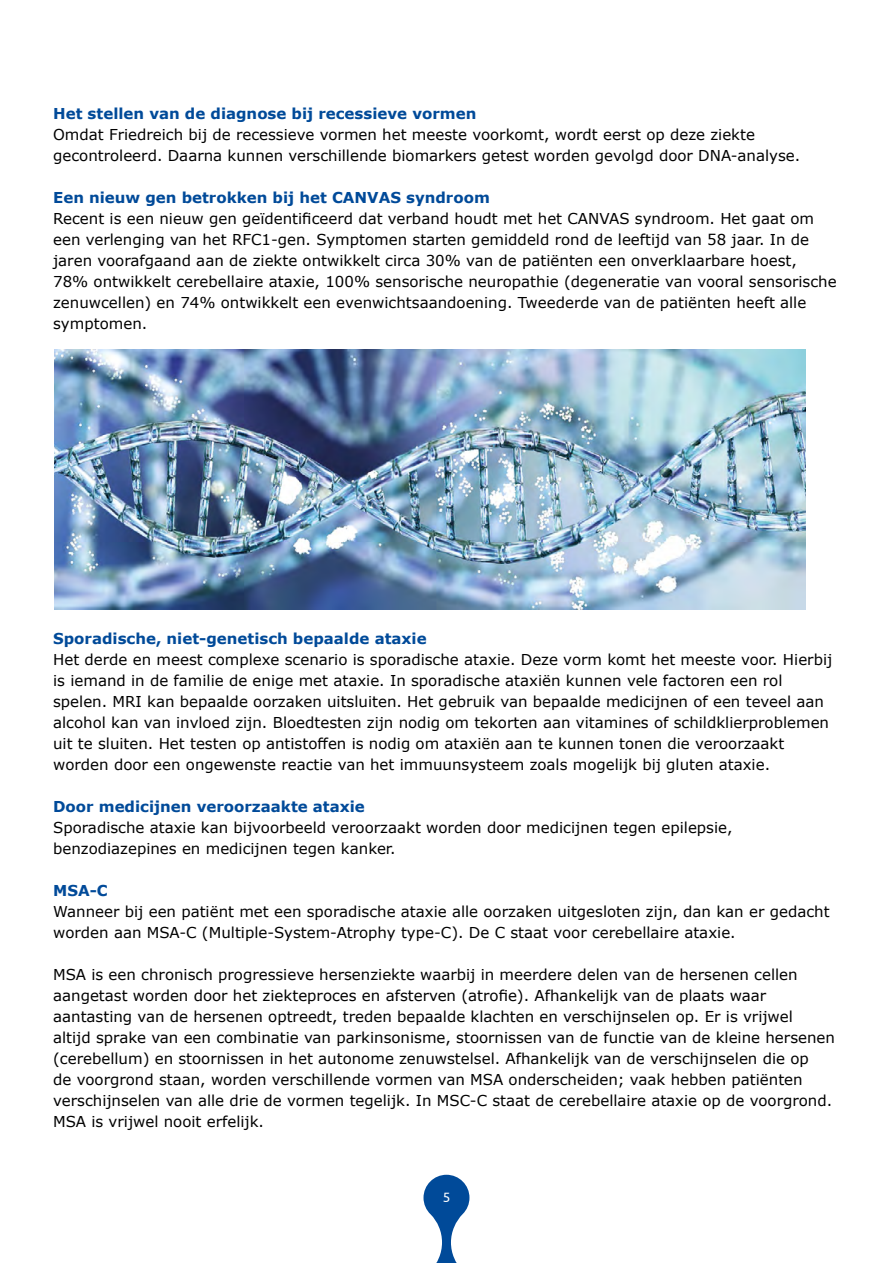
<style>
.page{position:relative;width:893px;height:1263px;background:#fff}
.page>*{position:absolute;margin:0;border:0;box-sizing:border-box;transform-origin:0 0}
.t1{font:15px/21px "Verdana";color:#000}
.t2{font:700 15px "Verdana";color:#004a99}
.t3{font:13.5px "Ubuntu";color:#fff}
</style>
<div class="page">
<svg style="left:423px;top:1175px;width:46px;height:88px"></svg>
<img style="left:54px;top:350px;width:752px;height:259px">
<p class="t2" style="left:53px;top:103px;width:425px">Het stellen van de diagnose bij recessieve vormen</p>
<p class="t1" style="left:53px;top:124px;width:749px">Omdat Friedreich bij de recessieve vormen het meeste voorkomt, wordt eerst op deze ziekte gecontroleerd. Daarna kunnen verschillende biomarkers getest worden gevolgd door DNA-analyse.</p>
<p class="t2" style="left:53px;top:187px;width:438px">Een nieuw gen betrokken bij het CANVAS syndroom</p>
<p class="t1" style="left:53px;top:208px;width:785px">Recent is een nieuw gen geïdentificeerd dat verband houdt met het CANVAS syndroom. Het gaat om een verlenging van het RFC1-gen. Symptomen starten gemiddeld rond de leeftijd van 58 jaar. In de jaren voorafgaand aan de ziekte ontwikkelt circa 30% van de patiënten een onverklaarbare hoest,<br>78% ontwikkelt cerebellaire ataxie, 100% sensorische neuropathie (degeneratie van vooral sensorische zenuwcellen) en 74% ontwikkelt een evenwichtsaandoening. Tweederde van de patiënten heeft alle symptomen.</p>
<p class="t2" style="left:53px;top:628px;width:375px">Sporadische, niet-genetisch bepaalde ataxie</p>
<p class="t1" style="left:53px;top:649px;width:781px">Het derde en meest complexe scenario is sporadische ataxie. Deze vorm komt het meeste voor. Hierbij is iemand in de familie de enige met ataxie. In sporadische ataxiën kunnen vele factoren een rol spelen. MRI kan bepaalde oorzaken uitsluiten. Het gebruik van bepaalde medicijnen of een teveel aan alcohol kan van invloed zijn. Bloedtesten zijn nodig om tekorten aan vitamines of schildklierproblemen uit te sluiten. Het testen op antistoffen is nodig om ataxiën aan te kunnen tonen die veroorzaakt worden door een ongewenste reactie van het immuunsysteem zoals mogelijk bij gluten ataxie.</p>
<p class="t2" style="left:53px;top:796px;width:313px">Door medicijnen veroorzaakte ataxie</p>
<p class="t1" style="left:53px;top:817px;width:681px">Sporadische ataxie kan bijvoorbeeld veroorzaakt worden door medicijnen tegen epilepsie, benzodiazepines en medicijnen tegen kanker.</p>
<p class="t2" style="left:53px;top:880px;width:56px">MSA-C</p>
<p class="t1" style="left:53px;top:901px;width:778px">Wanneer bij een patiënt met een sporadische ataxie alle oorzaken uitgesloten zijn, dan kan er gedacht worden aan MSA-C (Multiple-System-Atrophy type-C). De C staat voor cerebellaire ataxie.</p>
<p class="t1" style="left:53px;top:964px;width:783px">MSA is een chronisch progressieve hersenziekte waarbij in meerdere delen van de hersenen cellen aangetast worden door het ziekteproces en afsterven (atrofie). Afhankelijk van de plaats waar aantasting van de hersenen optreedt, treden bepaalde klachten en verschijnselen op. Er is vrijwel<br>altijd sprake van een combinatie van parkinsonisme, stoornissen van de functie van de kleine hersenen (cerebellum) en stoornissen in het autonome zenuwstelsel. Afhankelijk van de verschijnselen die op<br>de voorgrond staan, worden verschillende vormen van MSA onderscheiden; vaak hebben patiënten verschijnselen van alle drie de vormen tegelijk. In MSC-C staat de cerebellaire ataxie op de voorgrond.<br>MSA is vrijwel nooit erfelijk.</p>
<p class="t3" style="left:443px;top:1189px;width:9px">5</p>
</div>
